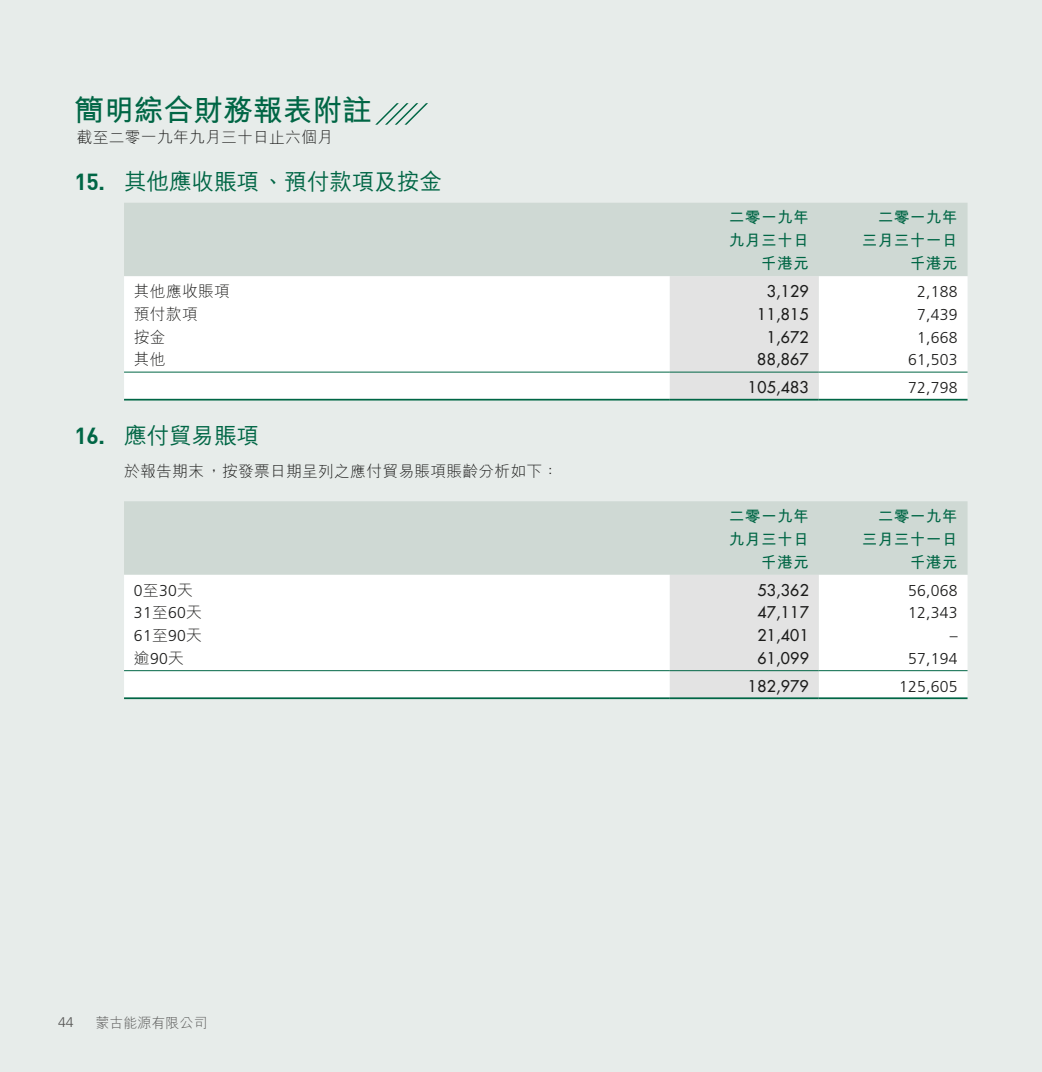
<style>
.page{position:relative;width:1042px;height:1072px;background:#fff}
.page>*{position:absolute;margin:0;border:0;box-sizing:border-box;transform-origin:0 0}
.t1{font:700 29.75px "M Hei HK";color:#006645}
.t2{font:500 22.75px "M Hei HK";letter-spacing:-.01em;color:#006645}
.t3{font:300 15.75px "Frutiger LT Std";letter-spacing:.015em;color:#1c1c1b}
.t4{font:300 15.75px "M Hei HK";letter-spacing:.015em;color:#1c1c1b}
.t5{font:500 15.75px "Futura Std";letter-spacing:.015em;color:#1c1c1b}
.t6{font:700 15.75px "M Hei HK";letter-spacing:.015em;color:#006645}
.t7{font:300 14px "M Hei HK";color:#575756}
.t8{font:300 14px "Frutiger LT Std";color:#575756}
.s1{font-family:"DIN";font-weight:700}
.s2{font-family:"M Hei HK"}
.s3{font-family:"Frutiger LT Std"}
</style>
<div class="page">
<div style="left:0;top:0;width:1042px;height:1071px;background:#e7ecea"></div>
<svg style="left:375px;top:103px;width:53px;height:22px"></svg>
<div style="left:124px;top:203px;width:843px;height:73px;background:#cfd9d4"></div>
<div style="left:124px;top:276px;width:843px;height:123px;background:#fff"></div>
<div style="left:670px;top:276px;width:149px;height:123px;background:#e3e3e3"></div>
<hr style="left:124px;top:372px;width:546px;height:1px;background:#006645">
<hr style="left:670px;top:372px;width:149px;height:1px;background:#006645">
<hr style="left:819px;top:372px;width:148px;height:1px;background:#006645">
<hr style="left:124px;top:399px;width:546px;height:1px;background:#006645">
<hr style="left:670px;top:399px;width:149px;height:1px;background:#006645">
<hr style="left:819px;top:399px;width:148px;height:1px;background:#006645">
<div style="left:124px;top:501px;width:843px;height:74px;background:#cfd9d4"></div>
<div style="left:124px;top:575px;width:843px;height:122px;background:#fff"></div>
<div style="left:670px;top:575px;width:149px;height:122px;background:#e3e3e3"></div>
<hr style="left:124px;top:670px;width:546px;height:1px;background:#006645">
<hr style="left:670px;top:670px;width:149px;height:1px;background:#006645">
<hr style="left:819px;top:670px;width:148px;height:1px;background:#006645">
<hr style="left:124px;top:697px;width:546px;height:2px;background:#006645">
<hr style="left:670px;top:697px;width:149px;height:2px;background:#006645">
<hr style="left:819px;top:697px;width:148px;height:2px;background:#006645">
<h1 class="t1" style="left:74px;top:88px;width:299px">簡明綜合財務報表附註</h1>
<p class="t4" style="left:77px;top:126px;width:258px">截至二零一九年九月三十日止六個月</p>
<h2 class="t2" style="left:74px;top:165px;width:369px"><span class="s1">15.</span> 其他應收賬項、預付款項及按金</h2>
<p class="t6" style="left:729px;top:206px;width:81px">二零一九年</p>
<p class="t6" style="left:878px;top:206px;width:81px">二零一九年</p>
<p class="t6" style="left:729px;top:229px;width:81px">九月三十日</p>
<p class="t6" style="left:862px;top:229px;width:97px">三月三十一日</p>
<p class="t6" style="left:761px;top:252px;width:49px">千港元</p>
<p class="t6" style="left:910px;top:252px;width:49px">千港元</p>
<p class="t4" style="left:134px;top:280px;width:97px">其他應收賬項</p>
<p class="t5" style="left:767px;top:281px;width:44px">3,129</p>
<p class="t3" style="left:917px;top:283px;width:42px">2,188</p>
<p class="t4" style="left:134px;top:303px;width:65px">預付款項</p>
<p class="t5" style="left:757px;top:304px;width:53px">11,815</p>
<p class="t3" style="left:917px;top:305px;width:42px">7,439</p>
<p class="t4" style="left:134px;top:326px;width:33px">按金</p>
<p class="t5" style="left:767px;top:327px;width:44px">1,672</p>
<p class="t3" style="left:917px;top:328px;width:42px">1,668</p>
<p class="t4" style="left:134px;top:348px;width:33px">其他</p>
<p class="t5" style="left:757px;top:349px;width:53px">88,867</p>
<p class="t3" style="left:908px;top:351px;width:51px">61,503</p>
<p class="t5" style="left:748px;top:377px;width:62px">105,483</p>
<p class="t3" style="left:908px;top:379px;width:51px">72,798</p>
<h2 class="t2" style="left:74px;top:419px;width:186px"><span class="s1">16.</span> 應付貿易賬項</h2>
<p class="t4" style="left:124px;top:459px;width:436px">於報告期末，按發票日期呈列之應付貿易賬項賬齡分析如下：</p>
<p class="t6" style="left:729px;top:505px;width:81px">二零一九年</p>
<p class="t6" style="left:878px;top:505px;width:81px">二零一九年</p>
<p class="t6" style="left:729px;top:527px;width:81px">九月三十日</p>
<p class="t6" style="left:862px;top:527px;width:97px">三月三十一日</p>
<p class="t6" style="left:761px;top:550px;width:49px">千港元</p>
<p class="t6" style="left:910px;top:550px;width:49px">千港元</p>
<p class="t3" style="left:134px;top:581px;width:60px">0<span class="s2">至</span>30<span class="s2">天</span></p>
<p class="t5" style="left:757px;top:580px;width:53px">53,362</p>
<p class="t3" style="left:908px;top:581px;width:51px">56,068</p>
<p class="t3" style="left:134px;top:604px;width:69px">31<span class="s2">至</span>60<span class="s2">天</span></p>
<p class="t5" style="left:757px;top:602px;width:53px">47,117</p>
<p class="t3" style="left:908px;top:604px;width:51px">12,343</p>
<p class="t3" style="left:134px;top:626px;width:69px">61<span class="s2">至</span>90<span class="s2">天</span></p>
<p class="t5" style="left:757px;top:625px;width:53px">21,401</p>
<p class="t3" style="left:950px;top:626px;width:9px">–</p>
<p class="t4" style="left:134px;top:647px;width:51px">逾<span class="s3">90</span>天</p>
<p class="t5" style="left:757px;top:648px;width:53px">61,099</p>
<p class="t3" style="left:908px;top:649px;width:51px">57,194</p>
<p class="t5" style="left:748px;top:676px;width:62px">182,979</p>
<p class="t3" style="left:899px;top:677px;width:60px">125,605</p>
<p class="t8" style="left:58px;top:1014px;width:17px">44</p>
<p class="t7" style="left:95px;top:1012px;width:113px">蒙古能源有限公司</p>
</div>
